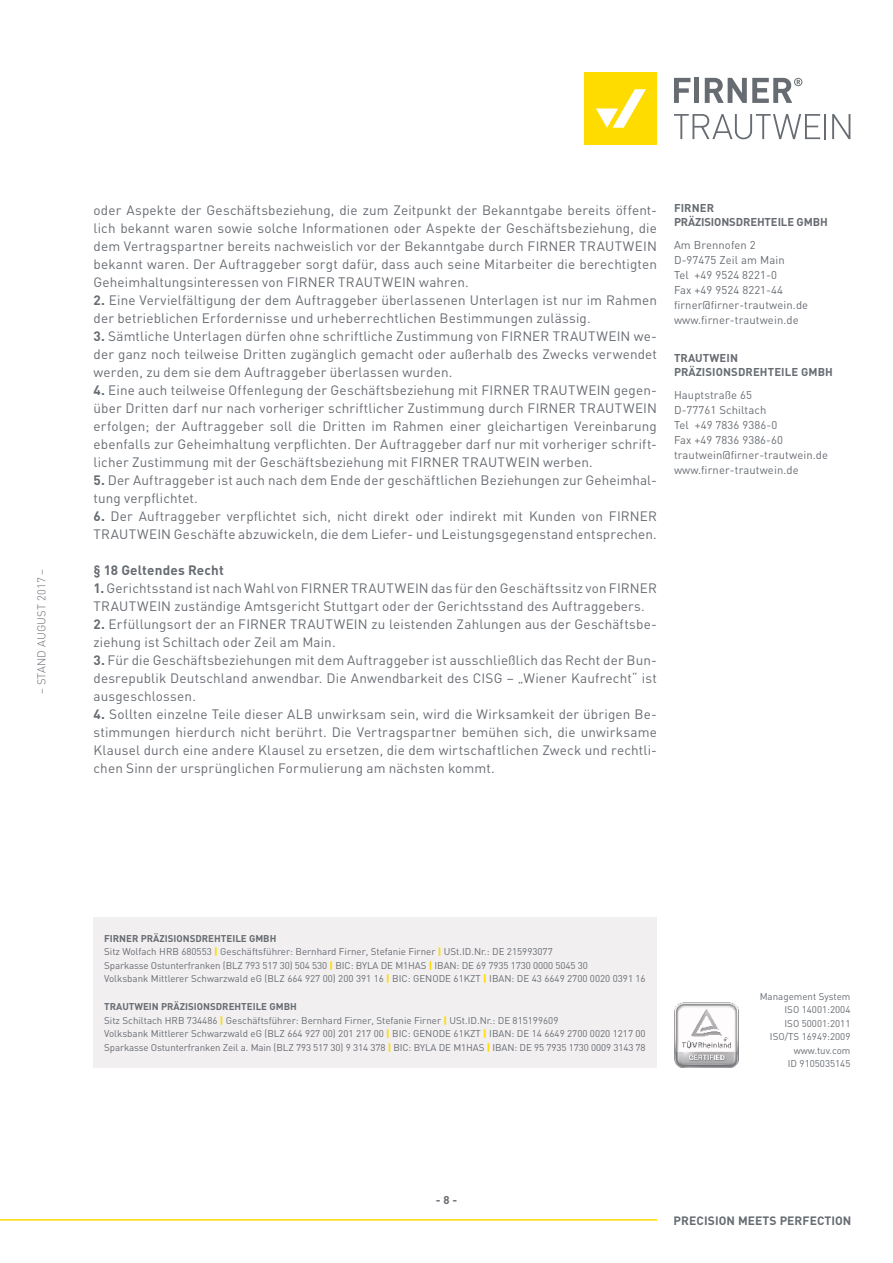
<style>
.page{position:relative;width:893px;height:1263px;background:#fff}
.page>*{position:absolute;margin:0;border:0;box-sizing:border-box;transform-origin:0 0}
.t1{font:13.5px/18px "DIN";letter-spacing:.01em;color:#676c72;text-align:justify}
.t2{font:700 13.5px "DIN";letter-spacing:.01em;color:#676c72}
.t3{font:700 12px "DIN";letter-spacing:.01em;color:#676c72}
.t4{font:11.25px/15px "DIN";letter-spacing:.01em;color:#676c72}
.t5{font:700 11.25px/13.5px "DIN";letter-spacing:.01em;color:#676c72}
.t6{font:700 11.25px/13.5px "DIN";letter-spacing:-.01em;color:#676c72}
.t7{font:300 11.25px "DIN";letter-spacing:.01em;color:#676c72}
.t8{font:9.75px/13.5px "DIN";color:#676c72}
.s1{font-weight:700}
.s2{font-weight:900;color:#ffdc00}
</style>
<div class="page">
<div style="left:585px;top:72px;width:72px;height:73px;background:#ffdc00"></div>
<svg style="left:596px;top:89px;width:50px;height:39px"></svg>
<svg style="left:674px;top:114px;width:146px;height:25px"></svg>
<hr style="left:824px;top:114px;width:2px;height:25px;background:#676c72">
<svg style="left:832px;top:114px;width:18px;height:25px"></svg>
<svg style="left:674px;top:78px;width:16px;height:25px"></svg>
<div style="left:694px;top:78px;width:5px;height:25px;background:#676c72"></div>
<svg style="left:705px;top:78px;width:97px;height:25px"></svg>
<hr style="left:0;top:1219px;width:657px;height:1px;background:#ffdc00">
<div style="left:94px;top:917px;width:563px;height:150px;background:#f1eff0"></div>
<img style="left:674px;top:1003px;width:64px;height:64px">
<p class="t7" style="left:34px;top:694px;width:127px;rotate:-90deg">– STAND AUGUST 2017 –</p>
<p class="t1" style="left:94px;top:201px;width:565px">oder Aspekte der Geschäftsbeziehung, die zum Zeitpunkt der Bekanntgabe bereits öffent&shy;lich bekannt waren sowie solche Informationen oder Aspekte der Geschäftsbeziehung, die dem Vertragspartner bereits nachweislich vor der Bekanntgabe durch FIRNER TRAUTWEIN bekannt waren. Der Auftraggeber sorgt dafür, dass auch seine Mitarbeiter die berechtigten Geheimhaltungsinteressen von FIRNER TRAUTWEIN wahren.</p>
<p class="t1" style="left:94px;top:291px;width:565px"><span class="s1">2.</span> Eine Vervielfältigung der dem Auftraggeber überlassenen Unterlagen ist nur im Rahmen der betrieblichen Erfordernisse und urheberrechtlichen Bestimmungen zulässig.</p>
<p class="t1" style="left:94px;top:327px;width:565px"><span class="s1">3.</span> Sämtliche Unterlagen dürfen ohne schriftliche Zustimmung von FIRNER TRAUTWEIN we&shy;der ganz noch teilweise Dritten zugänglich gemacht oder außerhalb des Zwecks verwendet werden, zu dem sie dem Auftraggeber überlassen wurden.</p>
<p class="t1" style="left:94px;top:381px;width:565px"><span class="s1">4.</span> Eine auch teilweise Offenlegung der Geschäftsbeziehung mit FIRNER TRAUTWEIN gegen&shy;über Dritten darf nur nach vorheriger schriftlicher Zustimmung durch FIRNER TRAUTWEIN erfolgen; der Auftraggeber soll die Dritten im Rahmen einer gleichartigen Vereinbarung ebenfalls zur Geheimhaltung verpflichten. Der Auftraggeber darf nur mit vorheriger schrift&shy;licher Zustimmung mit der Geschäftsbeziehung mit FIRNER TRAUTWEIN werben.</p>
<p class="t1" style="left:94px;top:471px;width:565px"><span class="s1">5.</span> Der Auftraggeber ist auch nach dem Ende der geschäftlichen Beziehungen zur Geheimhal&shy;tung verpflichtet.</p>
<p class="t1" style="left:94px;top:507px;width:565px"><span class="s1">6.</span> Der Auftraggeber verpflichtet sich, nicht direkt oder indirekt mit Kunden von FIRNER<br>TRAUTWEIN Geschäfte abzuwickeln, die dem Liefer- und Leistungsgegenstand entsprechen.</p>
<p class="t2" style="left:94px;top:561px;width:132px">§ 18 Geltendes Recht</p>
<p class="t1" style="left:94px;top:579px;width:565px"><span class="s1">1.</span> Gerichtsstand ist nach Wahl von FIRNER TRAUTWEIN das für den Geschäftssitz von FIRNER<br>TRAUTWEIN zuständige Amtsgericht Stuttgart oder der Gerichtsstand des Auftraggebers.</p>
<p class="t1" style="left:94px;top:615px;width:565px"><span class="s1">2.</span> Erfüllungsort der an FIRNER TRAUTWEIN zu leistenden Zahlungen aus der Geschäftsbe&shy;ziehung ist Schiltach oder Zeil am Main.</p>
<p class="t1" style="left:94px;top:651px;width:565px"><span class="s1">3.</span> Für die Geschäftsbeziehungen mit dem Auftraggeber ist ausschließlich das Recht der Bun&shy;desrepublik Deutschland anwendbar. Die Anwendbarkeit des CISG – „Wiener Kaufrecht“ ist ausgeschlossen.</p>
<p class="t1" style="left:94px;top:705px;width:565px"><span class="s1">4.</span> Sollten einzelne Teile dieser ALB unwirksam sein, wird die Wirksamkeit der übrigen Be&shy;stimmungen hierdurch nicht berührt. Die Vertragspartner bemühen sich, die unwirksame Klausel durch eine andere Klausel zu ersetzen, die dem wirtschaftlichen Zweck und rechtli&shy;chen Sinn der ursprünglichen Formulierung am nächsten kommt.</p>
<p class="t6" style="left:674px;top:201px;width:155px">FIRNER<br>PRÄZISIONSDREHTEILE GMBH</p>
<p class="t4" style="left:674px;top:237px;width:136px">Am Brennofen 2<br>D-97475 Zeil am Main<br>Tel +49 9524 8221-0<br>Fax +49 9524 8221-44 firner@firner-trautwein.de www.firner-trautwein.de</p>
<p class="t5" style="left:674px;top:351px;width:160px">TRAUTWEIN<br>PRÄZISIONSDREHTEILE GMBH</p>
<p class="t4" style="left:674px;top:387px;width:156px">Hauptstraße 65<br>D-77761 Schiltach<br>Tel +49 7836 9386-0<br>Fax +49 7836 9386-60 trautwein@firner-trautwein.de www.firner-trautwein.de</p>
<p class="t8" style="left:104px;top:931px;width:543px"><span class="s1">FIRNER PRÄZISIONSDREHTEILE GMBH<br></span>Sitz Wolfach HRB 680553 <span class="s2">|</span> Geschäftsführer: Bernhard Firner, Stefanie Firner <span class="s2">|</span> USt.ID.Nr.: DE 215993077<br>Sparkasse Ostunterfranken (BLZ 793 517 30) 504 530 <span class="s2">|</span> BIC: BYLA DE M1HAS <span class="s2">|</span> IBAN: DE 69 7935 1730 0000 5045 30<br>Volksbank Mittlerer Schwarzwald eG (BLZ 664 927 00) 200 391 16 <span class="s2">|</span> BIC: GENODE 61KZT <span class="s2">|</span> IBAN: DE 43 6649 2700 0020 0391 16</p>
<p class="t8" style="left:104px;top:1000px;width:543px"><span class="s1">TRAUTWEIN PRÄZISIONSDREHTEILE GMBH<br></span>Sitz Schiltach HRB 734486 <span class="s2">|</span> Geschäftsführer: Bernhard Firner, Stefanie Firner <span class="s2">|</span> USt.ID.Nr.: DE 815199609<br>Volksbank Mittlerer Schwarzwald eG (BLZ 664 927 00) 201 217 00 <span class="s2">|</span> BIC: GENODE 61KZT <span class="s2">|</span> IBAN: DE 14 6649 2700 0020 1217 00<br>Sparkasse Ostunterfranken Zeil a. Main (BLZ 793 517 30) 9 314 378 <span class="s2">|</span> BIC: BYLA DE M1HAS <span class="s2">|</span> IBAN: DE 95 7935 1730 0009 3143 78</p>
<p class="t8" style="left:760px;top:989px;width:92px;text-align:right">Management System<br>ISO 14001:2004<br>ISO 50001:2011<br>ISO/TS 16949:2009 www.tuv.com<br>ID 9105035145</p>
<p class="t5" style="left:436px;top:1192px;width:23px">- 8 -</p>
<p class="t3" style="left:674px;top:1213px;width:179px">PRECISION MEETS PERFECTION</p>
</div>
